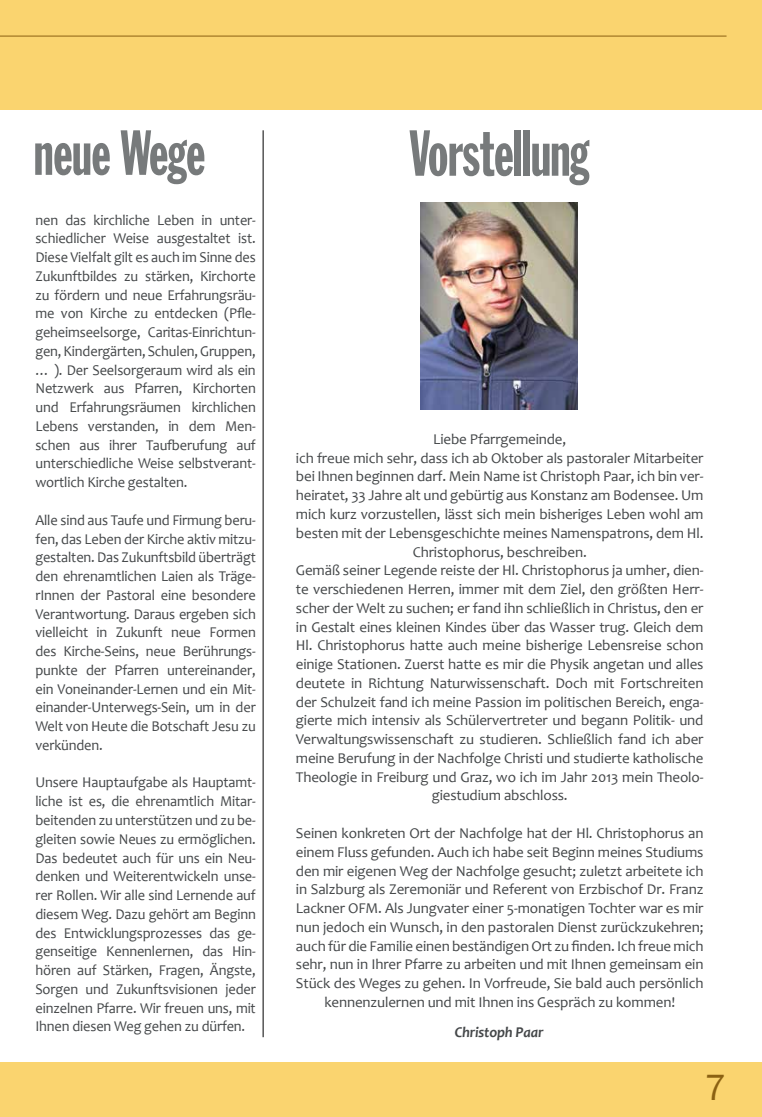
<style>
.page{position:relative;width:762px;height:1117px;background:#fff}
.page>*{position:absolute;margin:0;border:0;box-sizing:border-box;transform-origin:0 0}
.t1{font:extra-condensed 63.75px "Franklin Gothic";letter-spacing:-.01em;color:#777a7b;scale:.89 1}
.t2{font:extra-condensed 62.5px "Franklin Gothic";letter-spacing:-.01em;color:#777a7b;scale:.89 1}
.t3{font:37.5px "Franklin Gothic";color:#8b6112}
.t4{font:15px/18.8px "Candara";letter-spacing:-.01em;color:#444749;text-align:center}
.t5{font:15px/18.8px "Candara";letter-spacing:-.01em;color:#444749;text-align:justify;scale:.96 1}
.t6{font:italic 700 15px "Candara";letter-spacing:-.01em;color:#444749}
</style>
<div class="page">
<div style="left:0;top:0;width:762px;height:110px;background:#fad46f"></div>
<hr style="left:0;top:36px;width:726px;height:1px;background:#8b6112">
<div style="left:0;top:1062px;width:762px;height:54px;background:#fad46f"></div>
<hr style="left:263px;top:130px;width:1px;height:906px;background:#000">
<img style="left:421px;top:203px;width:156px;height:206px">
<h2 class="t2" style="left:34px;top:119px;width:194px">neue Wege</h2>
<h1 class="t1" style="left:409px;top:119px;width:203px">Vorstellung</h1>
<p class="t5" style="left:35px;top:210px;width:231px">nen das kirchliche Leben in unter&shy;schiedlicher Weise ausgestaltet ist.<br>Diese Vielfalt gilt es auch im Sinne des Zukunftbildes zu stärken, Kirchorte zu fördern und neue Erfahrungsräu&shy;me von Kirche zu entdecken (Pfle&shy;geheimseelsorge, Caritas-Einrichtun&shy;gen, Kindergärten, Schulen, Gruppen, … ). Der Seelsorgeraum wird als ein Netzwerk aus Pfarren, Kirchorten und Erfahrungsräumen kirchlichen Lebens verstanden, in dem Men&shy;schen aus ihrer Taufberufung auf unterschiedliche Weise selbstverant&shy;wortlich Kirche gestalten.</p>
<p class="t5" style="left:35px;top:510px;width:231px">Alle sind aus Taufe und Firmung beru&shy;fen, das Leben der Kirche aktiv mitzu&shy;gestalten. Das Zukunftsbild überträgt den ehrenamtlichen Laien als Träge&shy;rInnen der Pastoral eine besondere Verantwortung. Daraus ergeben sich vielleicht in Zukunft neue Formen des Kirche-Seins, neue Berührungs&shy;punkte der Pfarren untereinander, ein Voneinander-Lernen und ein Mit&shy;einander-Unterwegs-Sein, um in der Welt von Heute die Botschaft Jesu zu verkünden.</p>
<p class="t5" style="left:35px;top:772px;width:231px">Unsere Hauptaufgabe als Hauptamt&shy;liche ist es, die ehrenamtlich Mitar&shy;beitenden zu unterstützen und zu be&shy;gleiten sowie Neues zu ermöglichen.<br>Das bedeutet auch für uns ein Neu&shy;denken und Weiterentwickeln unse&shy;rer Rollen. Wir alle sind Lernende auf diesem Weg. Dazu gehört am Beginn des Entwicklungsprozesses das ge&shy;genseitige Kennenlernen, das Hin&shy;hören auf Stärken, Fragen, Ängste, Sorgen und Zukunftsvisionen jeder einzelnen Pfarre. Wir freuen uns, mit Ihnen diesen Weg gehen zu dürfen.</p>
<p class="t4" style="left:296px;top:429px;width:409px">Liebe Pfarrgemeinde,<br>ich freue mich sehr, dass ich ab Oktober als pastoraler Mitarbeiter bei Ihnen beginnen darf. Mein Name ist Christoph Paar, ich bin ver&shy;heiratet, 33 Jahre alt und gebürtig aus Konstanz am Bodensee. Um mich kurz vorzustellen, lässt sich mein bisheriges Leben wohl am besten mit der Lebensgeschichte meines Namenspatrons, dem Hl.<br>Christophorus, beschreiben.<br>Gemäß seiner Legende reiste der Hl. Christophorus ja umher, dien&shy;te verschiedenen Herren, immer mit dem Ziel, den größten Herr&shy;scher der Welt zu suchen; er fand ihn schließlich in Christus, den er in Gestalt eines kleinen Kindes über das Wasser trug. Gleich dem Hl. Christophorus hatte auch meine bisherige Lebensreise schon einige Stationen. Zuerst hatte es mir die Physik angetan und alles deutete in Richtung Naturwissenschaft. Doch mit Fortschreiten der Schulzeit fand ich meine Passion im politischen Bereich, enga&shy;gierte mich intensiv als Schülervertreter und begann Politik- und Verwaltungswissenschaft zu studieren. Schließlich fand ich aber meine Berufung in der Nachfolge Christi und studierte katholische Theologie in Freiburg und Graz, wo ich im Jahr 2013 mein Theolo&shy;giestudium abschloss.</p>
<p class="t4" style="left:296px;top:823px;width:409px">Seinen konkreten Ort der Nachfolge hat der Hl. Christophorus an einem Fluss gefunden. Auch ich habe seit Beginn meines Studiums den mir eigenen Weg der Nachfolge gesucht; zuletzt arbeitete ich in Salzburg als Zeremoniär und Referent von Erzbischof Dr. Franz Lackner OFM. Als Jungvater einer 5-monatigen Tochter war es mir nun jedoch ein Wunsch, in den pastoralen Dienst zurückzukehren; auch für die Familie einen beständigen Ort zu finden. Ich freue mich sehr, nun in Ihrer Pfarre zu arbeiten und mit Ihnen gemeinsam ein Stück des Weges zu gehen. In Vorfreude, Sie bald auch persönlich kennenzulernen und mit Ihnen ins Gespräch zu kommen!</p>
<p class="t6" style="left:455px;top:1022px;width:90px">Christoph Paar</p>
<h3 class="t3" style="left:704px;top:1063px;width:23px">7</h3>
</div>
